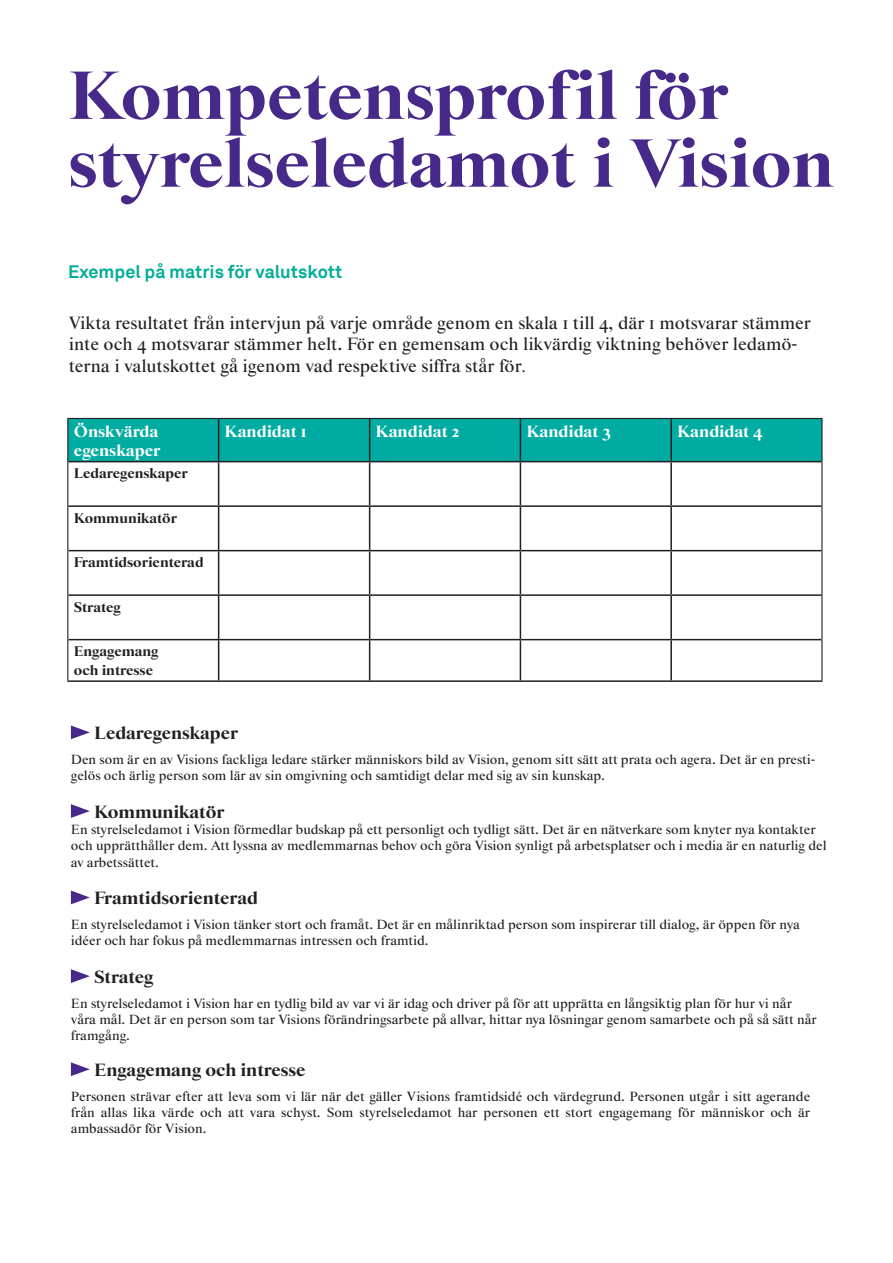
<style>
.page{position:relative;width:893px;height:1263px;background:#fff}
.page>*{position:absolute;margin:0;border:0;box-sizing:border-box;transform-origin:0 0}
.t1{font:800 69px/67.8px "Starling";color:#462988}
.t2{font:18px/21.6px "Starling";color:#231f20}
.t3{font:800 18px "Starling";color:#231f20}
.t4{font:700 18px "Akkurat";color:#00ac98}
.t5{font:800 16.5px/19px "Starling";color:#fff}
.t6{font:800 14.25px/19px "Starling";color:#231f20}
.t7{font:13.5px/16.2px "Starling";color:#231f20}
.s1{font-size:14.25px}
</style>
<div class="page">
<div style="left:68px;top:419px;width:753px;height:42px;background:#00aca1"></div>
<hr style="left:218px;top:419px;width:1px;height:42px;background:#231f20">
<hr style="left:369px;top:419px;width:1px;height:42px;background:#231f20">
<hr style="left:520px;top:419px;width:1px;height:42px;background:#231f20">
<hr style="left:670px;top:419px;width:2px;height:42px;background:#231f20">
<hr style="left:68px;top:461px;width:302px;height:1px;background:#231f20">
<hr style="left:218px;top:462px;width:1px;height:43px;background:#231f20">
<hr style="left:370px;top:461px;width:150px;height:1px;background:#231f20">
<hr style="left:369px;top:462px;width:1px;height:43px;background:#231f20">
<hr style="left:520px;top:461px;width:151px;height:1px;background:#231f20">
<hr style="left:520px;top:462px;width:1px;height:43px;background:#231f20">
<hr style="left:671px;top:461px;width:150px;height:1px;background:#231f20">
<hr style="left:670px;top:462px;width:2px;height:43px;background:#231f20">
<hr style="left:68px;top:505px;width:302px;height:2px;background:#231f20">
<hr style="left:218px;top:507px;width:1px;height:43px;background:#231f20">
<hr style="left:370px;top:505px;width:150px;height:2px;background:#231f20">
<hr style="left:369px;top:507px;width:1px;height:43px;background:#231f20">
<hr style="left:520px;top:505px;width:151px;height:2px;background:#231f20">
<hr style="left:520px;top:507px;width:1px;height:43px;background:#231f20">
<hr style="left:671px;top:505px;width:150px;height:2px;background:#231f20">
<hr style="left:670px;top:507px;width:2px;height:43px;background:#231f20">
<hr style="left:68px;top:550px;width:302px;height:1px;background:#231f20">
<hr style="left:218px;top:551px;width:1px;height:43px;background:#231f20">
<hr style="left:370px;top:550px;width:150px;height:1px;background:#231f20">
<hr style="left:369px;top:551px;width:1px;height:43px;background:#231f20">
<hr style="left:520px;top:550px;width:151px;height:1px;background:#231f20">
<hr style="left:520px;top:551px;width:1px;height:43px;background:#231f20">
<hr style="left:671px;top:550px;width:150px;height:1px;background:#231f20">
<hr style="left:670px;top:551px;width:2px;height:43px;background:#231f20">
<hr style="left:68px;top:594px;width:302px;height:2px;background:#231f20">
<hr style="left:218px;top:596px;width:1px;height:43px;background:#231f20">
<hr style="left:370px;top:594px;width:150px;height:2px;background:#231f20">
<hr style="left:369px;top:596px;width:1px;height:43px;background:#231f20">
<hr style="left:520px;top:594px;width:151px;height:2px;background:#231f20">
<hr style="left:520px;top:596px;width:1px;height:43px;background:#231f20">
<hr style="left:671px;top:594px;width:150px;height:2px;background:#231f20">
<hr style="left:670px;top:596px;width:2px;height:43px;background:#231f20">
<hr style="left:68px;top:639px;width:302px;height:1px;background:#231f20">
<hr style="left:218px;top:640px;width:1px;height:40px;background:#231f20">
<hr style="left:370px;top:639px;width:150px;height:1px;background:#231f20">
<hr style="left:369px;top:640px;width:1px;height:40px;background:#231f20">
<hr style="left:520px;top:639px;width:151px;height:1px;background:#231f20">
<hr style="left:520px;top:640px;width:1px;height:40px;background:#231f20">
<hr style="left:671px;top:639px;width:150px;height:1px;background:#231f20">
<hr style="left:670px;top:640px;width:2px;height:40px;background:#231f20">
<hr style="left:67px;top:680px;width:755px;height:2px;background:#231f20">
<hr style="left:67px;top:418px;width:152px;height:1px;background:#231f20">
<hr style="left:67px;top:419px;width:1px;height:43px;background:#231f20">
<hr style="left:219px;top:418px;width:603px;height:1px;background:#231f20">
<hr style="left:821px;top:419px;width:1px;height:43px;background:#231f20">
<hr style="left:67px;top:462px;width:1px;height:44px;background:#231f20">
<hr style="left:821px;top:462px;width:1px;height:44px;background:#231f20">
<hr style="left:67px;top:506px;width:1px;height:45px;background:#231f20">
<hr style="left:821px;top:506px;width:1px;height:45px;background:#231f20">
<hr style="left:67px;top:551px;width:1px;height:44px;background:#231f20">
<hr style="left:821px;top:551px;width:1px;height:44px;background:#231f20">
<hr style="left:67px;top:595px;width:1px;height:45px;background:#231f20">
<hr style="left:821px;top:595px;width:1px;height:45px;background:#231f20">
<hr style="left:67px;top:640px;width:1px;height:40px;background:#231f20">
<hr style="left:821px;top:640px;width:1px;height:40px;background:#231f20">
<svg style="left:71px;top:725px;width:19px;height:14px"></svg>
<svg style="left:71px;top:804px;width:19px;height:14px"></svg>
<svg style="left:71px;top:891px;width:19px;height:13px"></svg>
<svg style="left:71px;top:969px;width:19px;height:14px"></svg>
<svg style="left:71px;top:1062px;width:19px;height:14px"></svg>
<h1 class="t1" style="left:68px;top:68px;width:767px">Kompetensprofil för styrelseledamot i Vision</h1>
<h2 class="t4" style="left:68px;top:261px;width:276px">Exempel på matris för valutskott</h2>
<p class="t2" style="left:69px;top:314px;width:744px">Vikta resultatet från intervjun på varje område genom en skala 1 till 4, där 1 motsvarar stämmer inte och 4 motsvarar stämmer helt. För en gemensam och likvärdig viktning behöver ledamö&shy;terna i valutskottet gå igenom vad respektive siffra står för<span class="s1">.</span></p>
<p class="t5" style="left:74px;top:423px;width:88px">Önskvärda egenskaper</p>
<p class="t5" style="left:225px;top:423px;width:84px">Kandidat 1</p>
<p class="t5" style="left:376px;top:423px;width:85px">Kandidat 2</p>
<p class="t5" style="left:526px;top:423px;width:86px">Kandidat 3</p>
<p class="t5" style="left:677px;top:423px;width:87px">Kandidat 4</p>
<p class="t6" style="left:74px;top:465px;width:115px">Ledaregenskaper</p>
<p class="t6" style="left:74px;top:510px;width:105px">Kommunikatör</p>
<p class="t6" style="left:74px;top:554px;width:131px">Framtidsorienterad</p>
<p class="t6" style="left:74px;top:599px;width:48px">Strateg</p>
<p class="t6" style="left:74px;top:643px;width:86px">Engagemang och intresse</p>
<h2 class="t3" style="left:94px;top:726px;width:145px">Ledaregenskaper</h2>
<p class="t7" style="left:71px;top:753px;width:746px">Den som är en av Visions fackliga ledare stärker människors bild av Vision, genom sitt sätt att prata och agera. Det är en presti&shy;gelös och ärlig person som lär av sin omgivning och samtidigt delar med sig av sin kunskap.</p>
<h2 class="t3" style="left:94px;top:805px;width:132px">Kommunikatör</h2>
<p class="t7" style="left:71px;top:823px;width:757px">En styrelseledamot i Vision förmedlar budskap på ett personligt och tydligt sätt. Det är en nätverkare som knyter nya kontakter och upprätthåller dem. Att lyssna av medlemmarnas behov och göra Vision synligt på arbetsplatser och i media är en naturlig del av arbetssättet.</p>
<h2 class="t3" style="left:94px;top:891px;width:165px">Framtidsorienterad</h2>
<p class="t7" style="left:71px;top:918px;width:730px">En styrelseledamot i Vision tänker stort och framåt. Det är en målinriktad person som inspirerar till dialog, är öppen för nya idéer och har fokus på medlemmarnas intressen och framtid.</p>
<h2 class="t3" style="left:94px;top:970px;width:61px">Strateg</h2>
<p class="t7" style="left:71px;top:996px;width:747px">En styrelseledamot i Vision har en tydlig bild av var vi är idag och driver på för att upprätta en långsiktig plan för hur vi når våra mål. Det är en person som tar Visions förändringsarbete på allvar, hittar nya lösningar genom samarbete och på så sätt når framgång.</p>
<h2 class="t3" style="left:94px;top:1063px;width:213px">Engagemang och intresse</h2>
<p class="t7" style="left:71px;top:1089px;width:741px;text-align:justify">Personen strävar efter att leva som vi lär när det gäller Visions framtidsidé och värdegrund. Personen utgår i sitt agerande från allas lika värde och att vara schyst. Som styrelseledamot har personen ett stort engagemang för människor och är ambassadör för Vision.</p>
</div>
